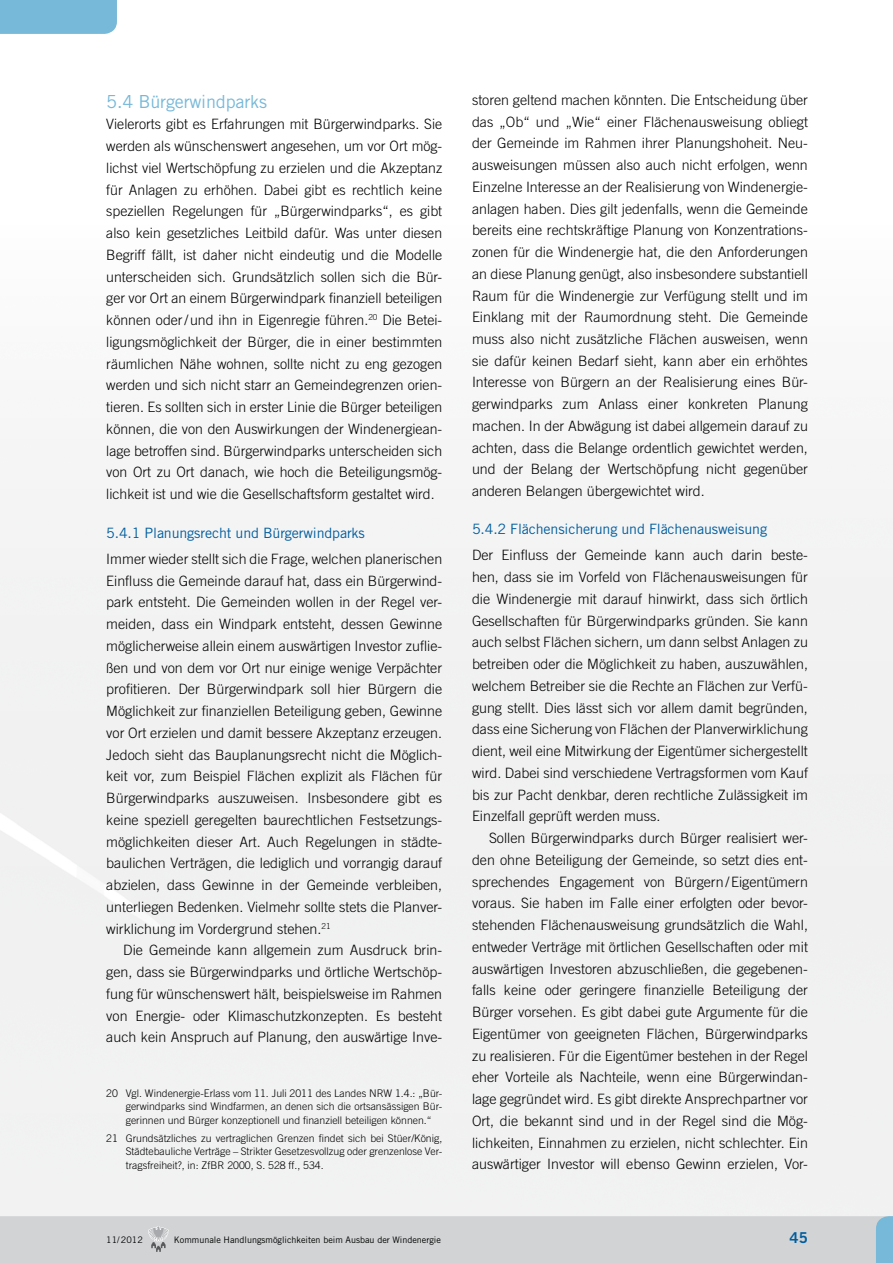
<style>
.page{position:relative;width:893px;height:1263px;background:#fff}
.page>*{position:absolute;margin:0;border:0;box-sizing:border-box;transform-origin:0 0}
.t1{font:18px "Trade Gothic";letter-spacing:-.01em;color:#77b9d9}
.t2{font:15px "Trade Gothic Bold Two";color:#005d9e}
.t3{font:300 14.25px/21.8px "Trade Gothic";color:#000;text-align:justify}
.t4{font:14.25px "Trade Gothic";letter-spacing:-.01em;color:#005d9e}
.t5{font:300 10.5px/13.5px "Trade Gothic";color:#000;text-align:justify}
.t6{font:9px "Trade Gothic";color:#000}
</style>
<div class="page">
<div style="left:0;top:0;width:117px;height:34px;background:#77b9d9"></div>
<div style="left:0;top:1216px;width:893px;height:47px;background:#d1d3d4"></div>
<p class="t1" style="left:106px;top:90px;width:162px">5.4 Bürgerwindparks</p>
<p class="t3" style="left:106px;top:113px;width:337px">Vielerorts gibt es Erfahrungen mit Bürgerwindparks. Sie werden als wünschenswert angesehen, um vor Ort mög&shy;lichst viel Wertschöpfung zu erzielen und die Akzeptanz für Anlagen zu erhöhen. Dabei gibt es rechtlich keine speziellen Regelungen für „Bürgerwindparks“, es gibt also kein gesetzliches Leitbild dafür. Was unter diesen Begriff fällt, ist daher nicht eindeutig und die Modelle unterscheiden sich. Grundsätzlich sollen sich die Bür&shy;ger vor Ort an einem Bürgerwindpark finanziell beteiligen können oder/und ihn in Eigenregie führen.<sup>20</sup> Die Betei&shy;ligungsmöglichkeit der Bürger, die in einer bestimmten räumlichen Nähe wohnen, sollte nicht zu eng gezogen werden und sich nicht starr an Gemeindegrenzen orien&shy;tieren. Es sollten sich in erster Linie die Bürger beteiligen können, die von den Auswirkungen der Windenergiean&shy;lage betroffen sind. Bürgerwindparks unterscheiden sich von Ort zu Ort danach, wie hoch die Beteiligungsmög&shy;lichkeit ist und wie die Gesellschaftsform gestaltet wird.</p>
<p class="t4" style="left:106px;top:524px;width:260px">5.4.1 Planungsrecht und Bürgerwindparks</p>
<p class="t3" style="left:106px;top:548px;width:337px">Immer wieder stellt sich die Frage, welchen planerischen Einfluss die Gemeinde darauf hat, dass ein Bürgerwind&shy;park entsteht. Die Gemeinden wollen in der Regel ver&shy;meiden, dass ein Windpark entsteht, dessen Gewinne möglicherweise allein einem auswärtigen Investor zuflie&shy;ßen und von dem vor Ort nur einige wenige Verpächter profitieren. Der Bürgerwindpark soll hier Bürgern die Möglichkeit zur finanziellen Beteiligung geben, Gewinne vor Ort erzielen und damit bessere Akzeptanz erzeugen.<br>Jedoch sieht das Bauplanungsrecht nicht die Möglich&shy;keit vor, zum Beispiel Flächen explizit als Flächen für Bürgerwindparks auszuweisen. Insbesondere gibt es keine speziell geregelten baurechtlichen Festsetzungs&shy;möglichkeiten dieser Art. Auch Regelungen in städte&shy;baulichen Verträgen, die lediglich und vorrangig darauf abzielen, dass Gewinne in der Gemeinde verbleiben, unterliegen Bedenken. Vielmehr sollte stets die Planver&shy;wirklichung im Vordergrund stehen.<sup>21</sup></p>
<p class="t3" style="left:106px;top:939px;width:337px;text-indent:17px">Die Gemeinde kann allgemein zum Ausdruck brin&shy;gen, dass sie Bürgerwindparks und örtliche Wertschöp&shy;fung für wünschenswert hält, beispielsweise im Rahmen von Energie- oder Klimaschutzkonzepten. Es besteht auch kein Anspruch auf Planung, den auswärtige Inve-</p>
<p class="t5" style="left:126px;top:1086px;width:318px;text-indent:-19px">20 Vgl. Windenergie-Erlass vom 11. Juli 2011 des Landes NRW 1.4.: „Bür&shy;gerwindparks sind Windfarmen, an denen sich die ortsansässigen Bür&shy;gerinnen und Bürger konzeptionell und finanziell beteiligen können.“</p>
<p class="t5" style="left:126px;top:1131px;width:318px;text-indent:-19px">21 Grundsätzliches zu vertraglichen Grenzen findet sich bei Stüer/König, Städtebauliche Verträge – Strikter Gesetzesvollzug oder grenzenlose Ver&shy;tragsfreiheit?, in: ZfBR 2000, S. 528 ff., 534.</p>
<p class="t3" style="left:472px;top:89px;width:337px">storen geltend machen könnten. Die Entscheidung über das „Ob“ und „Wie“ einer Flächenausweisung obliegt der Gemeinde im Rahmen ihrer Planungshoheit. Neu&shy;ausweisungen müssen also auch nicht erfolgen, wenn Einzelne Interesse an der Realisierung von Windenergie&shy;anlagen haben. Dies gilt jedenfalls, wenn die Gemeinde bereits eine rechtskräftige Planung von Konzentrations&shy;zonen für die Windenergie hat, die den Anforderungen an diese Planung genügt, also insbesondere substantiell Raum für die Windenergie zur Verfügung stellt und im Einklang mit der Raumordnung steht. Die Gemeinde muss also nicht zusätzliche Flächen ausweisen, wenn sie dafür keinen Bedarf sieht, kann aber ein erhöhtes Interesse von Bürgern an der Realisierung eines Bür&shy;gerwindparks zum Anlass einer konkreten Planung machen. In der Abwägung ist dabei allgemein darauf zu achten, dass die Belange ordentlich gewichtet werden, und der Belang der Wertschöpfung nicht gegenüber anderen Belangen übergewichtet wird.</p>
<p class="t4" style="left:472px;top:521px;width:297px">5.4.2 Flächensicherung und Flächenausweisung</p>
<p class="t3" style="left:472px;top:544px;width:337px">Der Einfluss der Gemeinde kann auch darin beste&shy;hen, dass sie im Vorfeld von Flächenausweisungen für die Windenergie mit darauf hinwirkt, dass sich örtlich Gesellschaften für Bürgerwindparks gründen. Sie kann auch selbst Flächen sichern, um dann selbst Anlagen zu betreiben oder die Möglichkeit zu haben, auszuwählen, welchem Betreiber sie die Rechte an Flächen zur Verfü&shy;gung stellt. Dies lässt sich vor allem damit begründen, dass eine Sicherung von Flächen der Planverwirklichung dient, weil eine Mitwirkung der Eigentümer sichergestellt wird. Dabei sind verschiedene Vertragsformen vom Kauf bis zur Pacht denkbar, deren rechtliche Zulässigkeit im Einzelfall geprüft werden muss.</p>
<p class="t3" style="left:472px;top:827px;width:337px;text-indent:17px">Sollen Bürgerwindparks durch Bürger realisiert wer&shy;den ohne Beteiligung der Gemeinde, so setzt dies ent&shy;sprechendes Engagement von Bürgern/Eigentümern voraus. Sie haben im Falle einer erfolgten oder bevor&shy;stehenden Flächenausweisung grundsätzlich die Wahl, entweder Verträge mit örtlichen Gesellschaften oder mit auswärtigen Investoren abzuschließen, die gegebenen&shy;falls keine oder geringere finanzielle Beteiligung der Bürger vorsehen. Es gibt dabei gute Argumente für die Eigentümer von geeigneten Flächen, Bürgerwindparks zu realisieren. Für die Eigentümer bestehen in der Regel eher Vorteile als Nachteile, wenn eine Bürgerwindan&shy;lage gegründet wird. Es gibt direkte Ansprechpartner vor Ort, die bekannt sind und in der Regel sind die Mög&shy;lichkeiten, Einnahmen zu erzielen, nicht schlechter. Ein auswärtiger Investor will ebenso Gewinn erzielen, Vor-</p>
<p class="t6" style="left:106px;top:1234px;width:38px">11/2012</p>
<p class="t6" style="left:174px;top:1234px;width:269px">Kommunale Handlungsmöglichkeiten beim Ausbau der Windenergie</p>
<p class="t2" style="left:790px;top:1228px;width:20px">45</p>
</div>
